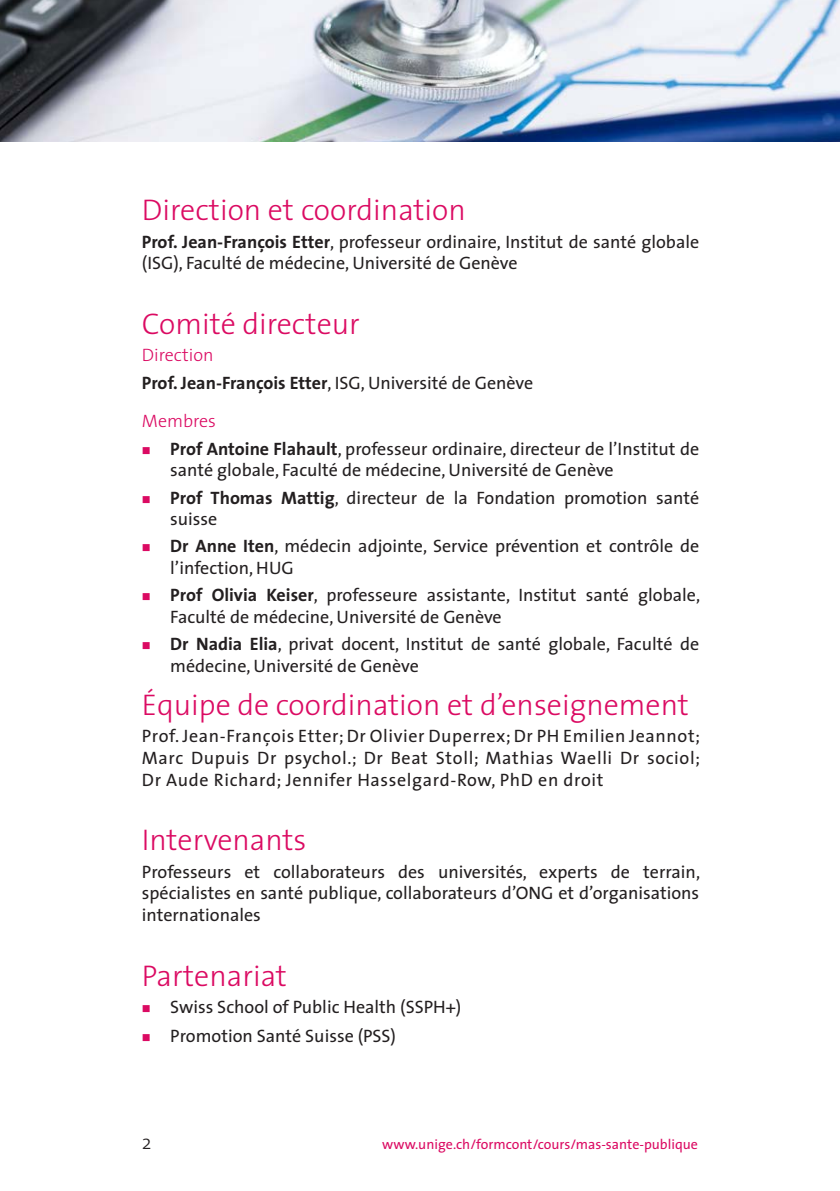
<style>
.page{position:relative;width:840px;height:1191px;background:#fff}
.page>*{position:absolute;margin:0;border:0;box-sizing:border-box;transform-origin:0 0}
.retrait5{font:300 30px "The Sans";color:#db0a62}
.t1{font:300 20px "The Sans";color:#231f20}
.retrait5-2{font:18px/21.6px "The Sans";color:#231f20}
.texte{font:18px/21.6px "The Sans";letter-spacing:.005em;color:#231f20;text-align:justify}
.retrait5-3{font:700 18px "The Sans";color:#231f20}
.retrait5-4{font:300 18px "The Sans";color:#db0a62}
.t2{font:14px "The Sans";color:#db0a62}
.s1{font-weight:700}
.s2{font-weight:400}
.s3{color:#db0a62}
</style>
<div class="page">
<img style="left:0;top:0;width:839px;height:142px">
<p class="retrait5" style="left:142px;top:185px;width:325px">Direction et coordination</p>
<p class="retrait5-2" style="left:142px;top:230px;width:558px"><span class="s1">Prof. Jean-François Etter</span>, professeur ordinaire, Institut de santé globale (ISG), Faculté de médecine, Université de Genève</p>
<p class="retrait5" style="left:142px;top:299px;width:219px">Comité directeur</p>
<p class="retrait5-4" style="left:142px;top:340px;width:73px">Direction</p>
<p class="retrait5-3" style="left:142px;top:367px;width:392px">Prof. Jean-François Etter<span class="s2">, ISG, Université de Genève</span></p>
<p class="retrait5-4" style="left:142px;top:406px;width:76px">Membres</p>
<p class="retrait5-2" style="left:170px;top:437px;width:530px;text-indent:-28px"><span class="s3">■</span> <span class="s1">Prof Antoine Flahault</span>, professeur ordinaire, directeur de l’Institut de santé globale, Faculté de médecine, Université de Genève</p>
<p class="retrait5-2" style="left:170px;top:486px;width:530px;text-indent:-28px"><span class="s3">■</span> <span class="s1">Prof Thomas Mattig</span>, directeur de la Fondation promotion santé suisse</p>
<p class="retrait5-2" style="left:170px;top:535px;width:530px;text-indent:-28px"><span class="s3">■</span> <span class="s1">Dr Anne Iten</span>, médecin adjointe, Service prévention et contrôle de l’infection, HUG</p>
<p class="retrait5-2" style="left:170px;top:584px;width:531px;text-indent:-28px"><span class="s3">■</span> <span class="s1">Prof Olivia Keiser</span>, professeure assistante, Institut santé globale,<br>Faculté de médecine, Université de Genève</p>
<p class="retrait5-2" style="left:170px;top:633px;width:530px;text-indent:-28px"><span class="s3">■</span> <span class="s1">Dr Nadia Elia</span>, privat docent, Institut de santé globale, Faculté de médecine, Université de Genève</p>
<p class="retrait5" style="left:142px;top:680px;width:548px">Équipe de coordination et d’enseignement</p>
<p class="texte" style="left:142px;top:725px;width:559px">Prof. Jean-François Etter; Dr Olivier Duperrex; Dr PH Emilien Jeannot; Marc Dupuis Dr psychol.; Dr Beat Stoll; Mathias Waelli Dr sociol; Dr Aude Richard; Jennifer Hasselgard-Row, PhD en droit</p>
<p class="retrait5" style="left:142px;top:815px;width:166px">Intervenants</p>
<p class="texte" style="left:142px;top:860px;width:559px">Professeurs et collaborateurs des universités, experts de terrain, spécialistes en santé publique, collaborateurs d’ONG et d’organisations internationales</p>
<p class="retrait5" style="left:142px;top:950px;width:146px">Partenariat</p>
<p class="retrait5-2" style="left:142px;top:995px;width:321px"><span class="s3">■</span> Swiss School of Public Health (SSPH+)</p>
<p class="retrait5-2" style="left:142px;top:1024px;width:255px"><span class="s3">■</span> Promotion Santé Suisse (PSS)</p>
<p class="t1" style="left:142px;top:1125px;width:11px">2</p>
<p class="t2" style="left:382px;top:1132px;width:317px">www.unige.ch/formcont/cours/mas-sante-publique</p>
</div>
